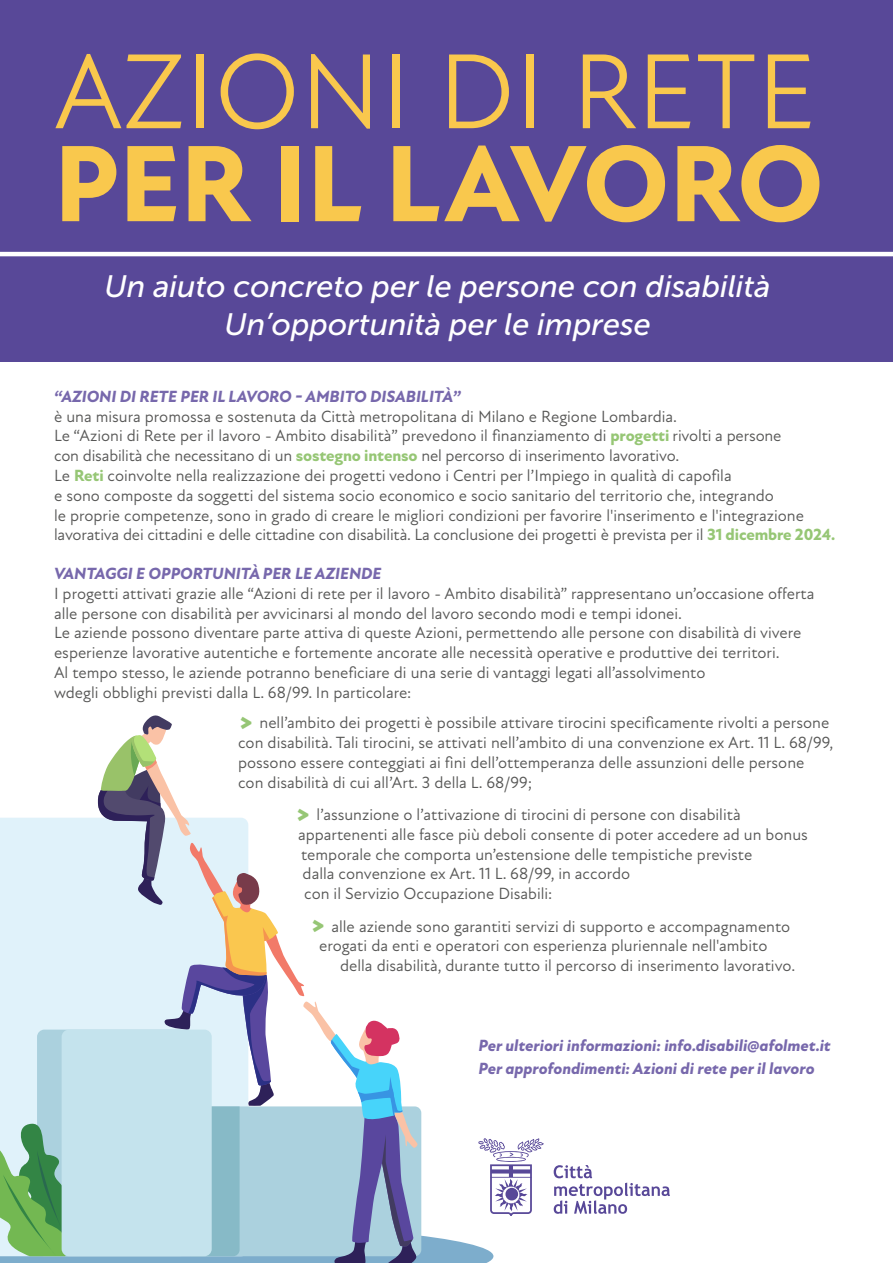
<style>
.page{position:relative;width:893px;height:1263px;background:#fff}
.page>*{position:absolute;margin:0;border:0;box-sizing:border-box;transform-origin:0 0}
.t1{font:800 110.4px "New Atten";color:#f9c84d}
.t2{font:108.45px "New Atten";color:#f9c84d}
.t3{font:italic 30.9px/38.1px "Museo Sans 500";color:#fff;text-align:center}
.t4{font:16.5px/19.8px "New Atten";color:#575756}
.t5{font:italic 800 16.5px/22.5px "New Atten";color:#7768ac}
.s1{font-weight:800;color:#96c675}
.s2{font-weight:800;font-size:27px;color:#96c675}
</style>
<div class="page">
<div style="left:0;top:0;width:893px;height:361px;background:#584898"></div>
<svg style="left:554px;top:1165px;width:116px;height:49px"></svg>
<svg style="left:0;top:715px;width:544px;height:548px"></svg>
<hr style="left:0;top:252px;width:893px;height:4px;background:#fff">
<h2 class="t2" style="left:54px;top:28px;width:763px">AZIONI DI RETE</h2>
<h1 class="t1" style="left:54px;top:119px;width:771px">PER IL LAVORO</h1>
<h3 class="t3" style="left:105px;top:268px;width:668px">Un aiuto concreto per le persone con disabilità<br>Un’opportunità per le imprese</h3>
<p class="t5" style="left:54px;top:385px;width:408px">“AZIONI DI RETE PER IL LAVORO - AMBITO DISABILITÀ”</p>
<p class="t4" style="left:54px;top:406px;width:783px">è una misura promossa e sostenuta da Città metropolitana di Milano e Regione Lombardia.<br>Le “Azioni di Rete per il lavoro - Ambito disabilità” prevedono il finanziamento di <span class="s1">progetti</span> rivolti a persone<br>con disabilità che necessitano di un <span class="s1">sostegno intenso</span> nel percorso di inserimento lavorativo.<br>Le <span class="s1">Reti</span> coinvolte nella realizzazione dei progetti vedono i Centri per l’Impiego in qualità di capofila<br>e sono composte da soggetti del sistema socio economico e socio sanitario del territorio che, integrando<br>le proprie competenze, sono in grado di creare le migliori condizioni per favorire l'inserimento e l'integrazione lavorativa dei cittadini e delle cittadine con disabilità. La conclusione dei progetti è prevista per il <span class="s1">31 dicembre 2024.</span></p>
<p class="t5" style="left:54px;top:563px;width:329px">VANTAGGI E OPPORTUNITÀ PER LE AZIENDE</p>
<p class="t4" style="left:54px;top:583px;width:762px">I progetti attivati grazie alle “Azioni di rete per il lavoro - Ambito disabilità” rappresentano un’occasione offerta alle persone con disabilità per avvicinarsi al mondo del lavoro secondo modi e tempi idonei.<br>Le aziende possono diventare parte attiva di queste Azioni, permettendo alle persone con disabilità di vivere esperienze lavorative autentiche e fortemente ancorate alle necessità operative e produttive dei territori.<br>Al tempo stesso, le aziende potranno beneficiare di una serie di vantaggi legati all’assolvimento<br>wdegli obblighi previsti dalla L. 68/99. In particolare:</p>
<p class="t4" style="left:238px;top:713px;width:597px"><span class="s2">&gt;</span> nell’ambito dei progetti è possibile attivare tirocini specificamente rivolti a persone con disabilità. Tali tirocini, se attivati nell’ambito di una convenzione ex Art. 11 L. 68/99, possono essere conteggiati ai fini dell’ottemperanza delle assunzioni delle persone con disabilità di cui all’Art. 3 della L. 68/99;</p>
<p class="t4" style="left:295px;top:805px;width:447px"><span class="s2">&gt;</span> l’assunzione o l’attivazione di tirocini di persone con disabilità</p>
<p class="t4" style="left:298px;top:824px;width:511px">appartenenti alle fasce più deboli consente di poter accedere ad un bonus</p>
<p class="t4" style="left:301px;top:844px;width:453px">temporale che comporta un’estensione delle tempistiche previste</p>
<p class="t4" style="left:303px;top:864px;width:329px">dalla convenzione ex Art. 11 L. 68/99, in accordo</p>
<p class="t4" style="left:304px;top:884px;width:250px">con il Servizio Occupazione Disabili:</p>
<p class="t4" style="left:319px;top:916px;width:473px;text-indent:-9px"><span class="s2">&gt;</span> alle aziende sono garantiti servizi di supporto e accompagnamento erogati da enti e operatori con esperienza pluriennale nell'ambito</p>
<p class="t4" style="left:340px;top:956px;width:457px">della disabilità, durante tutto il percorso di inserimento lavorativo.</p>
<p class="t5" style="left:478px;top:1035px;width:354px">Per ulteriori informazioni: info.disabili@afolmet.it<br>Per approfondimenti: Azioni di rete per il lavoro</p>
</div>
